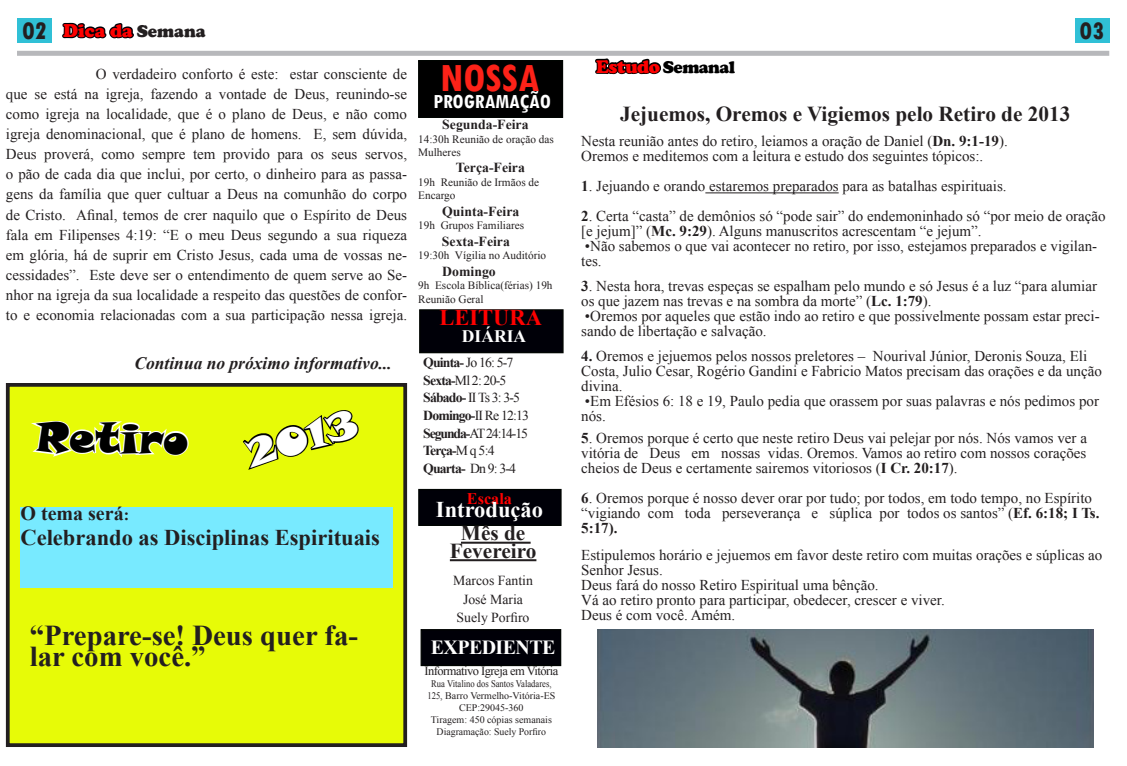
<style>
.page{position:relative;width:1127px;height:766px;background:#fff}
.page>*{position:absolute;margin:0;border:0;box-sizing:border-box;transform-origin:0 0}
.t1{font:700 condensed 42.5px "Tw Cen";color:#fd2218}
.t2{font:41.25px "Snap ITC";color:#000}
.t3{font:38.75px "Snap ITC";color:#fff}
.t4{font:700 28.75px/21.2px "Times New Roman";color:#231f20}
.t5{font:800 condensed 25px "Tw Cen";color:#231f20}
.t6{font:700 22.5px "Times New Roman";color:#231f20}
.t7{font:700 22.5px "Times New Roman";color:#fff}
.t8{font:700 22.5px "Times New Roman";color:#f00}
.t9{font:700 21.25px "Times New Roman";color:#231f20}
.t10{font:700 condensed 21.25px "Tw Cen";color:#fff}
.t11{font:700 20px "Times New Roman";letter-spacing:-.03em;color:#fff}
.t12{font:700 20px "Times New Roman";color:#231f20}
.t13{font:900 18.75px "Cooper";color:#f00}
.t14{font:italic 700 17.5px "Times New Roman";color:#231f20}
.t15{font:900 17.5px "Cooper";letter-spacing:-.03em;color:#000}
.t16{font:700 17.5px "Times New Roman";color:#fff}
.t17{font:700 16.25px "Times New Roman";color:#f00}
.t18{font:15px/20px "Times New Roman";color:#231f20}
.t19{font:13.75px "Times New Roman";color:#231f20}
.t20{font:700 13.75px "Times New Roman";color:#231f20}
.t21{font:12.5px "Times New Roman";letter-spacing:-.04em;color:#231f20}
.t22{font:11.25px/13.5px "Times New Roman";color:#231f20}
.t23{font:10px "Times New Roman";color:#231f20}
.t24{font:10px "Times New Roman";color:#231f20;scale:.86 1}
.s1{font-size:17.5px;color:#231f20}
.s2{font-size:18.75px;color:#f00}
.s3{font-weight:700}
.s4{font-weight:400}
.s5{font-size:16.25px}
</style>
<div class="page">
<div style="left:17px;top:51px;width:1092px;height:5px;background:#b7b8bb"></div>
<svg style="left:593px;top:55px;width:70px;height:20px"></svg>
<svg style="left:62px;top:22px;width:72px;height:17px"></svg>
<div style="left:18px;top:18px;width:34px;height:25px;background:#30c0d6"></div>
<div style="left:1075px;top:18px;width:34px;height:25px;background:#30c0d6"></div>
<div style="left:418px;top:60px;width:145px;height:58px;background:#000"></div>
<div style="left:418px;top:489px;width:144px;height:37px;background:#000008;border:1px solid #000401"></div>
<div style="left:419px;top:309px;width:144px;height:44px;background:#000008;border:1px solid #000401"></div>
<div style="left:420px;top:629px;width:141px;height:37px;background:#000008;border:1px solid #000401"></div>
<hr style="left:705px;top:192px;width:134px;height:1px;background:#231f20">
<hr style="left:461px;top:541px;width:70px;height:2px;background:#231f20">
<hr style="left:450px;top:559px;width:86px;height:2px;background:#231f20">
<img style="left:598px;top:629px;width:496px;height:117px">
<div style="left:8px;top:385px;width:397px;height:360px;background:#e7fb07"></div>
<div style="left:6px;top:383px;width:401px;height:363px;border:4px solid #231f20"></div>
<svg style="left:31px;top:420px;width:158px;height:38px"></svg>
<div style="left:20px;top:506px;width:372px;height:81px;background:#78eaff"></div>
<svg style="left:243px;top:410px;width:116px;height:60px"></svg>
<p class="t5" style="left:23px;top:16px;width:26px">02</p>
<p class="t13" style="left:63px;top:20px;width:144px">Dica da <span class="s1">Semana</span></p>
<p class="t5" style="left:1080px;top:16px;width:26px">03</p>
<p class="t1" style="left:440px;top:52px;width:101px">NOSSA</p>
<p class="t10" style="left:433px;top:89px;width:119px">PROGRAMAÇÃO</p>
<p class="t20" style="left:442px;top:114px;width:88px">Segunda-Feira</p>
<p class="t22" style="left:418px;top:133px;width:137px;line-height:12.5px">14:30h Reunião de oração das<br>Mulheres</p>
<p class="t20" style="left:456px;top:158px;width:70px">Terça-Feira</p>
<p class="t22" style="left:418px;top:175px;width:122px">19h Reunião de Irmãos de<br>Encargo</p>
<p class="t20" style="left:442px;top:202px;width:79px">Quinta-Feira</p>
<p class="t22" style="left:418px;top:219px;width:107px">19h Grupos Familiares</p>
<p class="t20" style="left:442px;top:232px;width:69px">Sexta-Feira</p>
<p class="t22" style="left:418px;top:249px;width:129px">19:30h Vígilia no Auditório</p>
<p class="t20" style="left:442px;top:262px;width:55px">Domingo</p>
<p class="t22" style="left:418px;top:279px;width:136px">9h Escola Bíblica(férias) 19h<br>Reunião Geral</p>
<p class="t15" style="left:596px;top:56px;width:140px"><span class="s2">Estudo</span> Semanal</p>
<p class="t18" style="left:6px;top:64px;width:403px;text-align:justify;text-indent:90px">O verdadeiro conforto é este: estar consciente de que se está na igreja, fazendo a vontade de Deus, reunindo-se como igreja na localidade, que é o plano de Deus, e não como igreja denominacional, que é plano de homens. E, sem dúvida, Deus proverá, como sempre tem provido para os seus servos, o pão de cada dia que inclui, por certo, o dinheiro para as passa&shy;gens da família que quer cultuar a Deus na comunhão do corpo de Cristo. Afinal, temos de crer naquilo que o Espírito de Deus fala em Filipenses 4:19: “E o meu Deus segundo a sua riqueza em glória, há de suprir em Cristo Jesus, cada uma de vossas ne&shy;cessidades”. Este deve ser o entendimento de quem serve ao Se&shy;nhor na igreja da sua localidade a respeito das questões de confor&shy;to e economia relacionadas com a sua participação nessa igreja.</p>
<p class="t9" style="left:620px;top:99px;width:452px">Jejuemos, Oremos e Vigiemos pelo Retiro de 2013</p>
<p class="t18" style="left:581px;top:131px;width:428px">Nesta reunião antes do retiro, leiamos a oração de Daniel (<span class="s3">Dn. 9:1-19</span>).</p>
<p class="t18" style="left:581px;top:146px;width:404px">Oremos e meditemos com a leitura e estudo dos seguintes tópicos:.</p>
<p class="t18" style="left:581px;top:176px;width:427px"><span class="s3">1</span>. Jejuando e orando estaremos preparados para as batalhas espirituais.</p>
<p class="t18" style="left:581px;top:208px;width:526px;line-height:15px"><span class="s3">2</span>. Certa “casta” de demônios só “pode sair” do endemoninhado só “por meio de oração [e jejum]” (<span class="s3">Mc. 9:29</span>). Alguns manuscritos acrescentam “e jejum”.</p>
<p class="t18" style="left:581px;top:238px;width:517px;line-height:15px">•Não sabemos o que vai acontecer no retiro, por isso, estejamos preparados e vigilan&shy;tes.</p>
<p class="t18" style="left:581px;top:278px;width:517px;line-height:15px"><span class="s3">3</span>. Nesta hora, trevas espeças se espalham pelo mundo e só Jesus é a luz “para alumiar os que jazem nas trevas e na sombra da morte” (<span class="s3">Lc. 1:79</span>).</p>
<p class="t18" style="left:581px;top:308px;width:520px;line-height:15px">•Oremos por aqueles que estão indo ao retiro e que possivelmente possam estar preci&shy;sando de libertação e salvação.</p>
<p class="t18" style="left:581px;top:348px;width:522px;line-height:15px"><span class="s3">4.</span> Oremos e jejuemos pelos nossos preletores – Nourival Júnior, Deronis Souza, Eli<br>Costa, Julio Cesar, Rogério Gandini e Fabricio Matos precisam das orações e da unção divina.</p>
<p class="t18" style="left:581px;top:393px;width:519px;line-height:15px">•Em Efésios 6: 18 e 19, Paulo pedia que orassem por suas palavras e nós pedimos por nós.</p>
<p class="t18" style="left:581px;top:430px;width:507px;line-height:15px;text-align:justify"><span class="s3">5</span>. Oremos porque é certo que neste retiro Deus vai pelejar por nós. Nós vamos ver a vitória de Deus em nossas vidas. Oremos. Vamos ao retiro com nossos corações cheios de Deus e certamente sairemos vitoriosos (<span class="s3">I Cr. 20:17</span>).</p>
<p class="t18" style="left:581px;top:490px;width:520px;line-height:15px"><span class="s3">6</span>. Oremos porque é nosso dever orar por tudo; por todos, em todo tempo, no Espírito “vigiando com toda perseverança e súplica por todos os santos” (<span class="s3">Ef. 6:18; I Ts.<br>5:17).</span></p>
<p class="t18" style="left:581px;top:547px;width:523px;line-height:15px">Estipulemos horário e jejuemos em favor deste retiro com muitas orações e súplicas ao<br>Senhor Jesus.</p>
<p class="t18" style="left:581px;top:575px;width:299px">Deus fará do nosso Retiro Espiritual uma bênção.</p>
<p class="t18" style="left:581px;top:590px;width:365px">Vá ao retiro pronto para participar, obedecer, crescer e viver.</p>
<p class="t18" style="left:581px;top:605px;width:156px">Deus é com você. Amém.</p>
<p class="t8" style="left:439px;top:301px;width:104px">LEITURA</p>
<p class="t16" style="left:462px;top:324px;width:66px">DIÁRIA</p>
<p class="t14" style="left:134px;top:351px;width:259px">Continua no próximo informativo...</p>
<p class="t19" style="left:423px;top:353px;width:92px"><span class="s3">Quinta-</span> Jo 16: 5-7</p>
<p class="t19" style="left:423px;top:371px;width:85px"><span class="s3">Sexta-</span>Ml 2: 20-5</p>
<p class="t19" style="left:423px;top:388px;width:98px"><span class="s3">Sábado-</span> II Ts 3: 3-5</p>
<p class="t19" style="left:423px;top:406px;width:107px"><span class="s3">Domingo-</span>II Re 12:13</p>
<p class="t19" style="left:423px;top:423px;width:106px"><span class="s3">Segunda-</span>AT 24:14-15</p>
<p class="t20" style="left:423px;top:441px;width:73px">Terça-<span class="s4">M q 5:4</span></p>
<p class="t20" style="left:423px;top:458px;width:94px">Quarta- <span class="s4">Dn 9: 3-4</span></p>
<p class="t3" style="left:241px;top:428px;width:114px;rotate:-16deg">2013</p>
<p class="t2" style="left:36px;top:409px;width:154px;rotate:1deg">Retiro</p>
<p class="t17" style="left:467px;top:486px;width:47px">Escala</p>
<p class="t7" style="left:436px;top:494px;width:109px">Introdução</p>
<p class="t12" style="left:20px;top:499px;width:110px">O tema será<span class="s5">:</span></p>
<p class="t6" style="left:20px;top:522px;width:361px">Celebrando as Disciplinas Espirituais</p>
<p class="t9" style="left:461px;top:518px;width:66px">Mês de</p>
<p class="t9" style="left:450px;top:536px;width:88px">Fevereiro</p>
<p class="t19" style="left:453px;top:570px;width:81px">Marcos Fantin</p>
<p class="t19" style="left:463px;top:589px;width:61px">José Maria</p>
<p class="t19" style="left:456px;top:608px;width:74px">Suely Porfiro</p>
<p class="t4" style="left:30px;top:623px;width:330px">“Prepare-se! Deus quer fa&shy;lar com você.”</p>
<p class="t11" style="left:431px;top:633px;width:126px">EXPEDIENTE</p>
<p class="t21" style="left:424px;top:662px;width:135px">Informativo Igreja em Vitória</p>
<p class="t24" style="left:431px;top:676px;width:141px">Rua Vitalino dos Santos Valadares,</p>
<p class="t24" style="left:427px;top:688px;width:150px">125, Barro Vermelho-Vitória-ES</p>
<p class="t23" style="left:459px;top:700px;width:66px">CEP:29045-360</p>
<p class="t23" style="left:431px;top:712px;width:123px">Tiragem: 450 cópias semanais</p>
<p class="t23" style="left:437px;top:724px;width:111px">Diagramação: Suely Porfiro</p>
</div>
